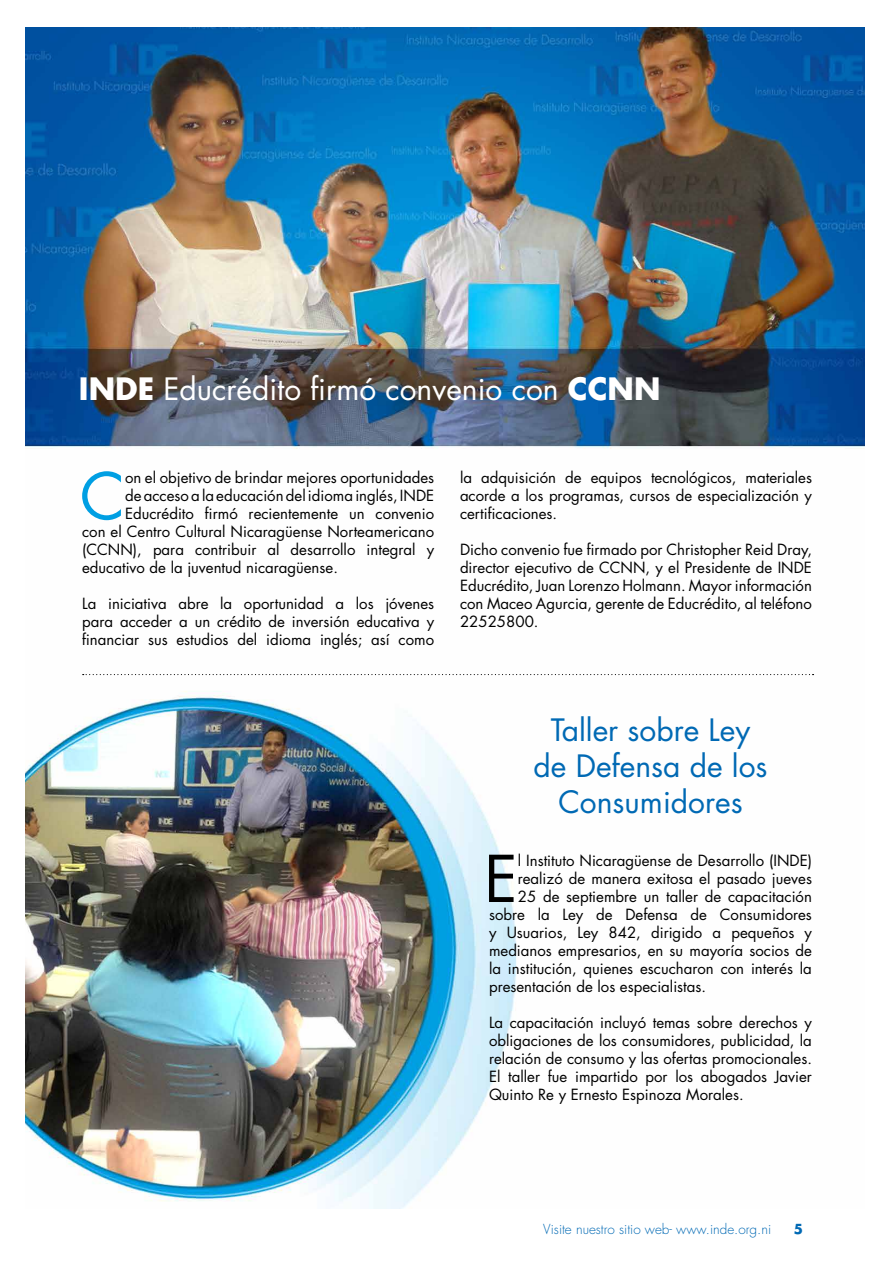
<style>
.page{position:relative;width:893px;height:1263px;background:#fff}
.page>*{position:absolute;margin:0;border:0;box-sizing:border-box;transform-origin:0 0}
.t1{font:62.7px "Futura Std";color:#009fe3}
.t2{font:62.7px "Futura Std";color:#000}
.t3{font:30px/36px "Futura Std";color:#0069b4;text-align:center}
.t4{font:30px "Futura Std";color:#fff}
.t5{font:15px/18px "Futura Std";color:#000;text-align:justify}
.t6{font:300 13.5px "Futura Std";color:#0069b4}
.t7{font:700 13.5px "Futura Std";color:#0069b4}
.s1{font-weight:700}
</style>
<div class="page">
<img style="left:26px;top:28px;width:839px;height:1181px">
<svg style="left:83px;top:674px;width:731px;height:1px"></svg>
<h2 class="t4" style="left:79px;top:370px;width:583px"><span class="s1">INDE</span> Educrédito firmó convenio con <span class="s1">CCNN</span></h2>
<h1 class="t1" style="left:80px;top:456px;width:46px">C</h1>
<p class="t5" style="left:125px;top:469px;width:311px">on el objetivo de brindar mejores oportunidades</p>
<p class="t5" style="left:125px;top:487px;width:311px">de acceso a la educación del idioma inglés, INDE</p>
<p class="t5" style="left:125px;top:505px;width:311px">Educrédito firmó recientemente un convenio</p>
<p class="t5" style="left:82px;top:523px;width:353px">con el Centro Cultural Nicaragüense Norteamericano</p>
<p class="t5" style="left:82px;top:541px;width:353px">(CCNN), para contribuir al desarrollo integral y</p>
<p class="t5" style="left:82px;top:559px;width:257px">educativo de la juventud nicaragüense.</p>
<p class="t5" style="left:82px;top:595px;width:353px">La iniciativa abre la oportunidad a los jóvenes para acceder a un crédito de inversión educativa y financiar sus estudios del idioma inglés; así como</p>
<p class="t5" style="left:460px;top:469px;width:353px">la adquisición de equipos tecnológicos, materiales acorde a los programas, cursos de especialización y certificaciones.</p>
<p class="t5" style="left:460px;top:541px;width:353px">Dicho convenio fue firmado por Christopher Reid Dray, director ejecutivo de CCNN, y el Presidente de INDE Educrédito, Juan Lorenzo Holmann. Mayor información con Maceo Agurcia, gerente de Educrédito, al teléfono 22525800.</p>
<h2 class="t3" style="left:533px;top:712px;width:235px">Taller sobre Ley de Defensa de los<br>Consumidores</h2>
<h1 class="t2" style="left:484px;top:839px;width:35px">E</h1>
<p class="t5" style="left:518px;top:852px;width:296px">l Instituto Nicaragüense de Desarrollo (INDE)</p>
<p class="t5" style="left:518px;top:870px;width:296px">realizó de manera exitosa el pasado jueves</p>
<p class="t5" style="left:518px;top:888px;width:296px">25 de septiembre un taller de capacitación</p>
<p class="t5" style="left:489px;top:906px;width:324px">sobre la Ley de Defensa de Consumidores</p>
<p class="t5" style="left:489px;top:924px;width:324px">y Usuarios, Ley 842, dirigido a pequeños y</p>
<p class="t5" style="left:489px;top:942px;width:324px">medianos empresarios, en su mayoría socios de</p>
<p class="t5" style="left:489px;top:960px;width:324px">la institución, quienes escucharon con interés la</p>
<p class="t5" style="left:489px;top:978px;width:219px">presentación de los especialistas.</p>
<p class="t5" style="left:489px;top:1014px;width:324px">La capacitación incluyó temas sobre derechos y obligaciones de los consumidores, publicidad, la relación de consumo y las ofertas promocionales.<br>El taller fue impartido por los abogados Javier Quinto Re y Ernesto Espinoza Morales.</p>
<p class="t6" style="left:543px;top:1220px;width:229px">Visite nuestro sitio web- www.inde.org.ni</p>
<p class="t7" style="left:794px;top:1220px;width:11px">5</p>
</div>
